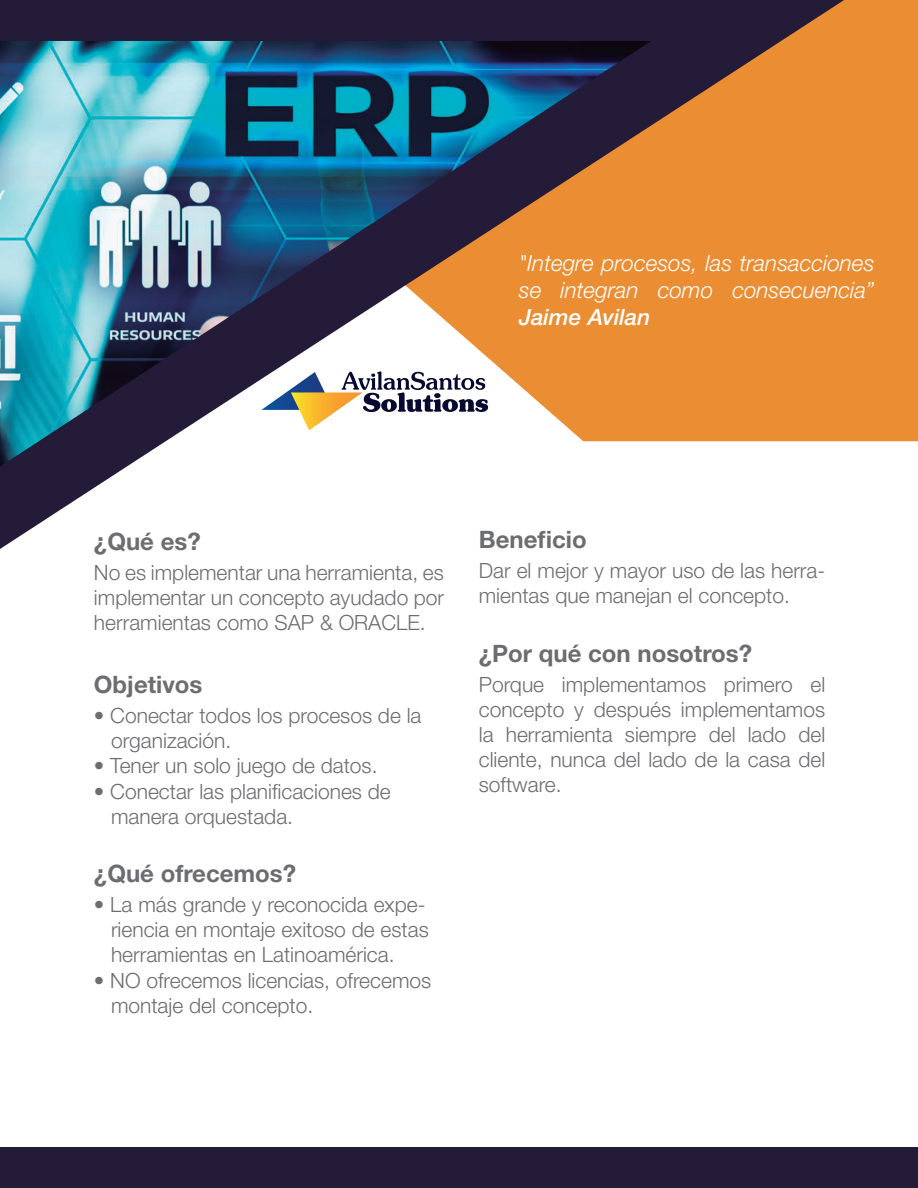
<style>
.page{position:relative;width:918px;height:1188px;background:#fff}
.page>*{position:absolute;margin:0;border:0;box-sizing:border-box;transform-origin:0 0}
.t1{font:700 24px "Helvetica Neue LT Std";color:#6c6d70}
.t2{font:italic 300 22.5px/27px "Helvetica Neue LT Std";color:#fff}
.t3{font:italic 500 22.5px "Helvetica Neue LT Std";color:#fff}
.t4{font:300 21px/25.2px "Helvetica Neue LT Std";color:#6c6d70}
</style>
<div class="page">
<div style="left:844px;top:0;width:74px;height:441px;background:#eb8d33"></div>
<svg style="left:0;top:0;width:844px;height:549px"></svg>
<div style="left:0;top:1147px;width:918px;height:41px;background:#231b37"></div>
<img style="left:0;top:41px;width:651px;height:426px">
<p class="t2" style="left:519px;top:249px;width:357px">"Integre procesos, las transacciones se integran como consecuencia”</p>
<p class="t3" style="left:519px;top:304px;width:133px">Jaime Avilan</p>
<p class="t1" style="left:94px;top:527px;width:108px">¿Qué es?</p>
<p class="t4" style="left:94px;top:559px;width:352px;text-align:justify">No es implementar una herramienta, es implementar un concepto ayudado por herramientas como SAP &amp; ORACLE.</p>
<p class="t1" style="left:94px;top:670px;width:110px">Objetivos</p>
<p class="t4" style="left:111px;top:702px;width:312px;text-indent:-17px">• Conectar todos los procesos de la organización.</p>
<p class="t4" style="left:94px;top:753px;width:285px">• Tener un solo juego de datos.</p>
<p class="t4" style="left:111px;top:778px;width:281px;text-indent:-17px">• Conectar las planificaciones de manera orquestada.</p>
<p class="t1" style="left:94px;top:859px;width:204px">¿Qué ofrecemos?</p>
<p class="t4" style="left:111px;top:891px;width:319px;text-indent:-17px">• La más grande y reconocida expe&shy;riencia en montaje exitoso de estas herramientas en Latinoamérica.</p>
<p class="t4" style="left:111px;top:967px;width:322px;text-indent:-17px">• NO ofrecemos licencias, ofrecemos montaje del concepto.</p>
<p class="t1" style="left:479px;top:525px;width:109px">Beneficio</p>
<p class="t4" style="left:479px;top:558px;width:348px">Dar el mejor y mayor uso de las herra&shy;mientas que manejan el concepto.</p>
<p class="t1" style="left:479px;top:638px;width:275px">¿Por qué con nosotros?</p>
<p class="t4" style="left:479px;top:671px;width:348px;text-align:justify">Porque implementamos primero el concepto y después implementamos la herramienta siempre del lado del cliente, nunca del lado de la casa del software.</p>
</div>
